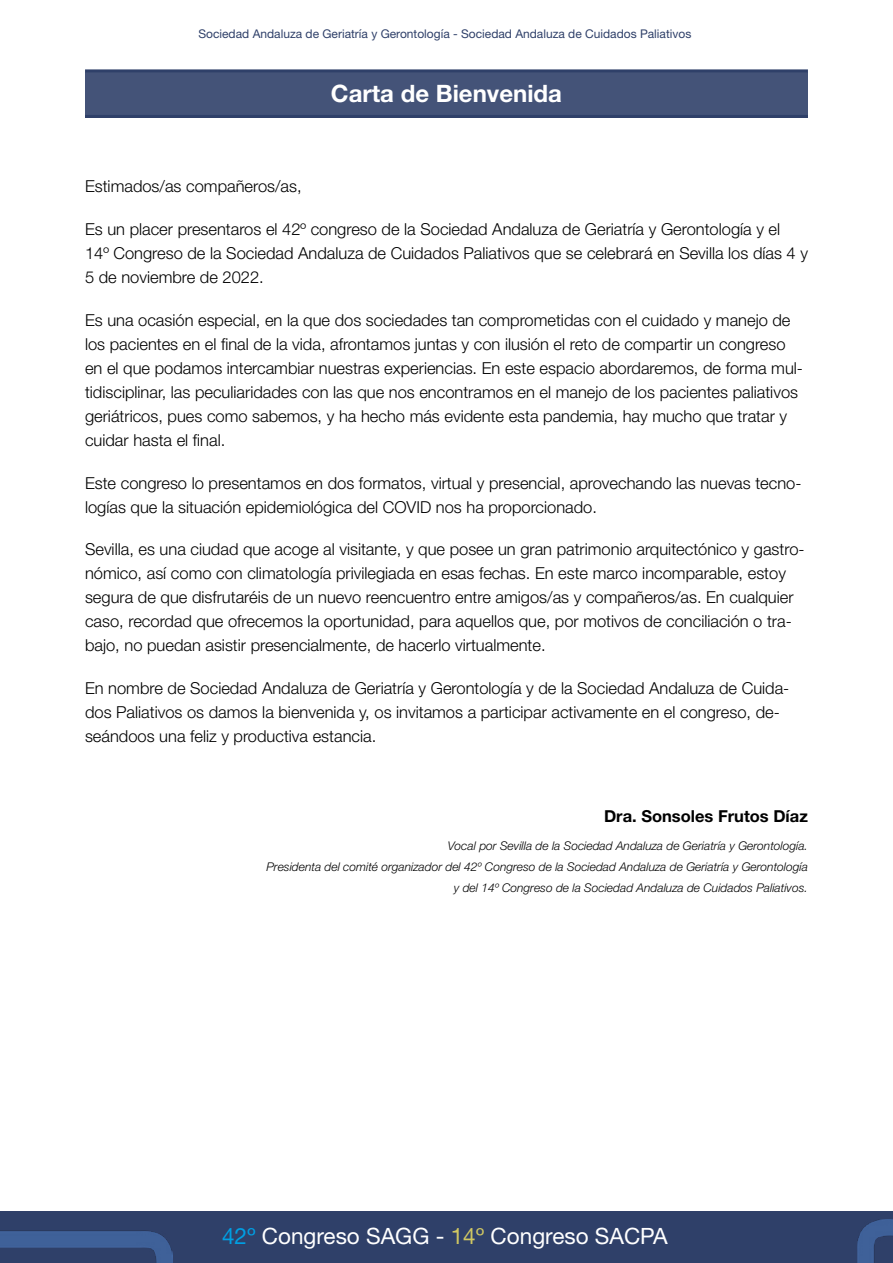
<style>
.page{position:relative;width:893px;height:1263px;background:#fff}
.page>*{position:absolute;margin:0;border:0;box-sizing:border-box;transform-origin:0 0}
.t1{font:700 24px "Helvetica Neue LT Std";color:#fff}
.t2{font:22.5px "Helvetica Neue";color:#fff}
.t3{font:300 16.5px/24px "Helvetica Neue LT Std";color:#000}
.t4{font:700 16.5px "Helvetica Neue LT Std";color:#000}
.t5{font:italic 300 12px/21px "Helvetica Neue LT Std";color:#000;text-align:right}
.t6{font:12px "Helvetica Neue";color:#2f4069}
.s1{color:#009fe3}
.s2{color:#d0c762}
</style>
<div class="page">
<div style="left:0;top:1212px;width:893px;height:51px;background:#2f4069"></div>
<img style="left:0;top:1230px;width:173px;height:33px">
<img style="left:857px;top:1219px;width:36px;height:44px">
<div style="left:85px;top:72px;width:723px;height:46px;background:#445378"></div>
<hr style="left:85px;top:69px;width:723px;height:3px;background:#2f4069">
<hr style="left:85px;top:115px;width:723px;height:3px;background:#2f4069">
<p class="t6" style="left:198px;top:26px;width:494px">Sociedad Andaluza de Geriatría y Gerontología - Sociedad Andaluza de Cuidados Paliativos</p>
<h1 class="t1" style="left:331px;top:79px;width:233px">Carta de Bienvenida</h1>
<p class="t3" style="left:85px;top:174px;width:218px">Estimados/as compañeros/as,</p>
<p class="t3" style="left:85px;top:217px;width:724px">Es un placer presentaros el 42º congreso de la Sociedad Andaluza de Geriatría y Gerontología y el<br>14º Congreso de la Sociedad Andaluza de Cuidados Paliativos que se celebrará en Sevilla los días 4 y<br>5 de noviembre de 2022.</p>
<p class="t3" style="left:85px;top:307px;width:719px">Es una ocasión especial, en la que dos sociedades tan comprometidas con el cuidado y manejo de los pacientes en el final de la vida, afrontamos juntas y con ilusión el reto de compartir un congreso en el que podamos intercambiar nuestras experiencias. En este espacio abordaremos, de forma mul&shy;tidisciplinar, las peculiaridades con las que nos encontramos en el manejo de los pacientes paliativos geriátricos, pues como sabemos, y ha hecho más evidente esta pandemia, hay mucho que tratar y cuidar hasta el final.</p>
<p class="t3" style="left:85px;top:470px;width:718px">Este congreso lo presentamos en dos formatos, virtual y presencial, aprovechando las nuevas tecno&shy;logías que la situación epidemiológica del COVID nos ha proporcionado.</p>
<p class="t3" style="left:85px;top:537px;width:721px">Sevilla, es una ciudad que acoge al visitante, y que posee un gran patrimonio arquitectónico y gastro&shy;nómico, así como con climatología privilegiada en esas fechas. En este marco incomparable, estoy segura de que disfrutaréis de un nuevo reencuentro entre amigos/as y compañeros/as. En cualquier caso, recordad que ofrecemos la oportunidad, para aquellos que, por motivos de conciliación o tra&shy;bajo, no puedan asistir presencialmente, de hacerlo virtualmente.</p>
<p class="t3" style="left:85px;top:676px;width:706px">En nombre de Sociedad Andaluza de Geriatría y Gerontología y de la Sociedad Andaluza de Cuida&shy;dos Paliativos os damos la bienvenida y, os invitamos a participar activamente en el congreso, de&shy;seándoos una feliz y productiva estancia.</p>
<p class="t4" style="left:604px;top:805px;width:205px">Dra. Sonsoles Frutos Díaz</p>
<p class="t5" style="left:266px;top:835px;width:543px">Vocal por Sevilla de la Sociedad Andaluza de Geriatría y Gerontología.<br>Presidenta del comité organizador del 42º Congreso de la Sociedad Andaluza de Geriatría y Gerontología y del 14º Congreso de la Sociedad Andaluza de Cuidados Paliativos.</p>
<h2 class="t2" style="left:222px;top:1223px;width:447px"><span class="s1">42º</span> Congreso SAGG - <span class="s2">14º</span> Congreso SACPA</h2>
</div>
